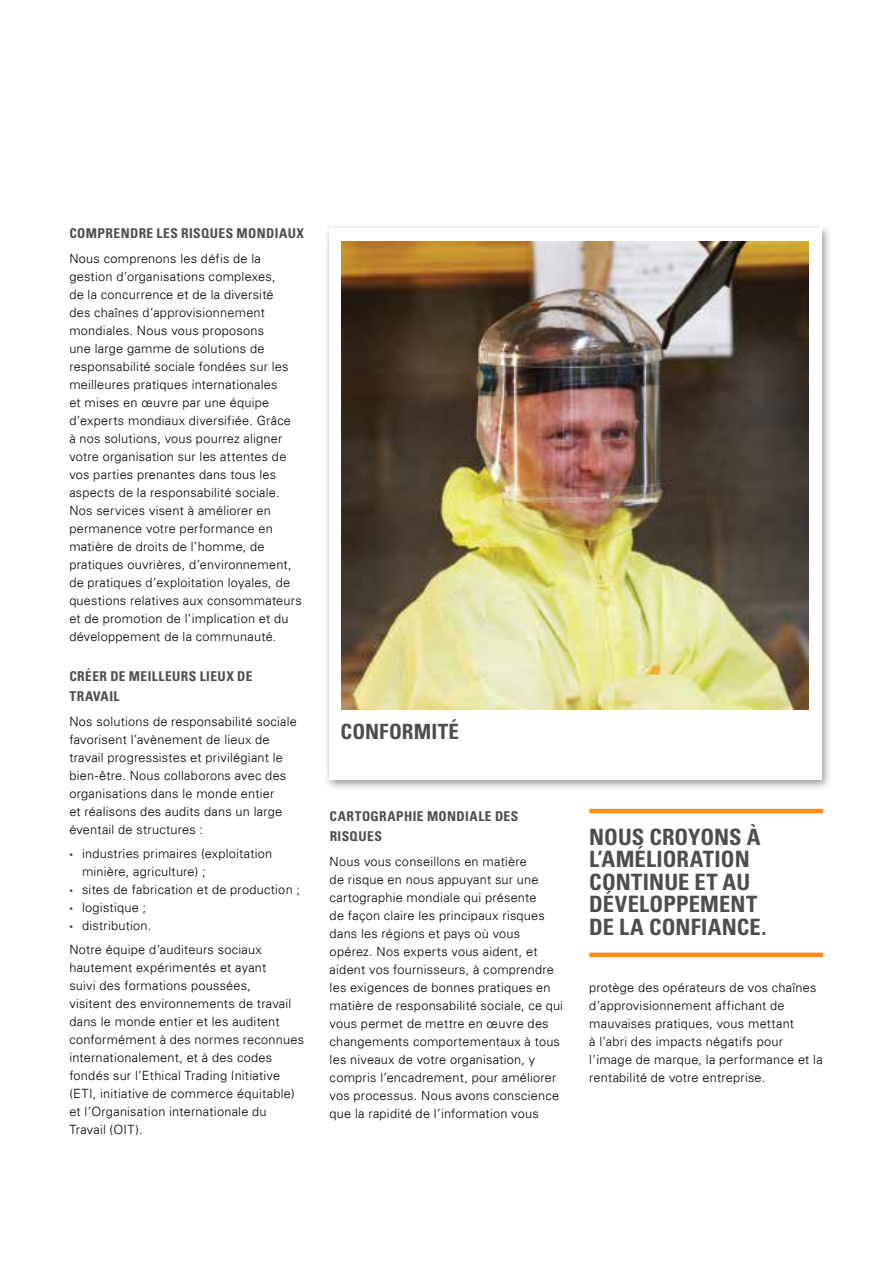
<style>
.page{position:relative;width:893px;height:1263px;background:#fff}
.page>*{position:absolute;margin:0;border:0;box-sizing:border-box;transform-origin:0 0}
.t1{font:700 condensed 22.5px/22.5px "Univers LT";letter-spacing:.02em;color:#4d4d4f;text-align:right}
.t2{font:700 condensed 21px "Univers LT";letter-spacing:.005em;color:#4d4d4f}
.t3{font:700 condensed 13.5px "Univers LT";letter-spacing:.045em;color:#4d4d4f}
.t4{font:300 12.75px/18px "Univers LT";letter-spacing:.02em;color:#000}
.s1{font-family:"Myriad Pro";font-weight:400;color:#4d4d4f}
</style>
<div class="page">
<hr style="left:589px;top:809px;width:234px;height:4px;background:#f78e1e">
<hr style="left:589px;top:953px;width:234px;height:4px;background:#f78e1e">
<div style="left:323px;top:223px;width:509px;height:568px;background:#000;opacity:.4"></div>
<div style="left:328px;top:229px;width:493px;height:551px;background:#fff"></div>
<img style="left:341px;top:241px;width:468px;height:468px">
<p class="t3" style="left:69px;top:225px;width:10px">COMPRENDRE</p>
<p class="t3" style="left:157px;top:225px;width:62px">LES RISQUES</p>
<p class="t3" style="left:237px;top:225px;width:10px">MONDIAUX</p>
<p class="t4" style="left:69px;top:249px;width:234px">Nous comprenons les défis de la gestion d’organisations complexes,<br>de la concurrence et de la diversité<br>des chaînes d’approvisionnement mondiales. Nous vous proposons<br>une large gamme de solutions de responsabilité sociale fondées sur les meilleures pratiques internationales<br>et mises en œuvre par une équipe d’experts mondiaux diversifiée. Grâce<br>à nos solutions, vous pourrez aligner votre organisation sur les attentes de vos parties prenantes dans tous les aspects de la responsabilité sociale.<br>Nos services visent à améliorer en permanence votre performance en matière de droits de l’homme, de pratiques ouvrières, d’environnement, de pratiques d’exploitation loyales, de questions relatives aux consommateurs et de promotion de l’implication et du développement de la communauté.</p>
<p class="t3" style="left:69px;top:668px;width:9px">CRÉER</p>
<p class="t3" style="left:110px;top:668px;width:64px">DE MEILLEURS</p>
<p class="t3" style="left:200px;top:668px;width:15px">LIEUX</p>
<p class="t3" style="left:237px;top:668px;width:8px">DE</p>
<p class="t3" style="left:69px;top:688px;width:9px">TRAVAI</p>
<p class="t3" style="left:114px;top:688px;width:7px">L</p>
<p class="t4" style="left:69px;top:712px;width:229px">Nos solutions de responsabilité sociale favorisent l’avènement de lieux de travail progressistes et privilégiant le bien-être. Nous collaborons avec des organisations dans le monde entier<br>et réalisons des audits dans un large éventail de structures :</p>
<p class="t4" style="left:82px;top:844px;width:192px;text-indent:-13px"><span class="s1">•</span> industries primaires (exploitation minière, agriculture) ;</p>
<p class="t4" style="left:69px;top:880px;width:232px"><span class="s1">•</span> sites de fabrication et de production ;</p>
<p class="t4" style="left:69px;top:898px;width:78px"><span class="s1">•</span> logistique ;</p>
<p class="t4" style="left:69px;top:913px;width:194px;line-height:24px"><span class="s1">•</span> distribution.<br>Notre équipe d’auditeurs sociaux</p>
<p class="t4" style="left:69px;top:958px;width:236px">hautement expérimentés et ayant<br>suivi des formations poussées,<br>visitent des environnements de travail dans le monde entier et les auditent conformément à des normes reconnues internationalement, et à des codes fondés sur l’Ethical Trading Initiative (ETI, initiative de commerce équitable) et l’Organisation internationale du Travail (OIT).</p>
<h2 class="t2" style="left:340px;top:719px;width:120px">CONFORMITÉ</h2>
<p class="t3" style="left:330px;top:808px;width:9px">CARTO</p>
<p class="t3" style="left:371px;top:808px;width:17px">GRAPHIE</p>
<p class="t3" style="left:427px;top:808px;width:10px">MONDIA</p>
<p class="t3" style="left:478px;top:808px;width:25px">LE DES</p>
<p class="t3" style="left:330px;top:828px;width:38px">RISQUES</p>
<p class="t4" style="left:330px;top:852px;width:235px">Nous vous conseillons en matière<br>de risque en nous appuyant sur une cartographie mondiale qui présente<br>de façon claire les principaux risques dans les régions et pays où vous opérez. Nos experts vous aident, et aident vos fournisseurs, à comprendre les exigences de bonnes pratiques en matière de responsabilité sociale, ce qui vous permet de mettre en œuvre des changements comportementaux à tous les niveaux de votre organisation, y compris l’encadrement, pour améliorer vos processus. Nous avons conscience que la rapidité de l’information vous</p>
<h1 class="t1" style="left:589px;top:825px;width:15px">NOUS</h1>
<h1 class="t1" style="left:649px;top:825px;width:66px">CROYONS</h1>
<h1 class="t1" style="left:747px;top:825px;width:15px">À</h1>
<h1 class="t1" style="left:589px;top:848px;width:28px">L’AMÉ</h1>
<h1 class="t1" style="left:646px;top:848px;width:23px">LIORATION</h1>
<h1 class="t1" style="left:589px;top:870px;width:14px">CONTINUE</h1>
<h1 class="t1" style="left:694px;top:870px;width:43px">ET AU</h1>
<h1 class="t1" style="left:589px;top:893px;width:13px">DÉVE</h1>
<h1 class="t1" style="left:589px;top:893px;width:75px">LOPPEMENT<br>DE LACON</h1>
<h1 class="t1" style="left:691px;top:915px;width:23px">FIANCE</h1>
<h1 class="t1" style="left:761px;top:915px;width:6px">.</h1>
<p class="t4" style="left:589px;top:978px;width:235px">protège des opérateurs de vos chaînes d’approvisionnement affichant de mauvaises pratiques, vous mettant<br>à l’abri des impacts négatifs pour l’image de marque, la performance et la rentabilité de votre entreprise.</p>
</div>
